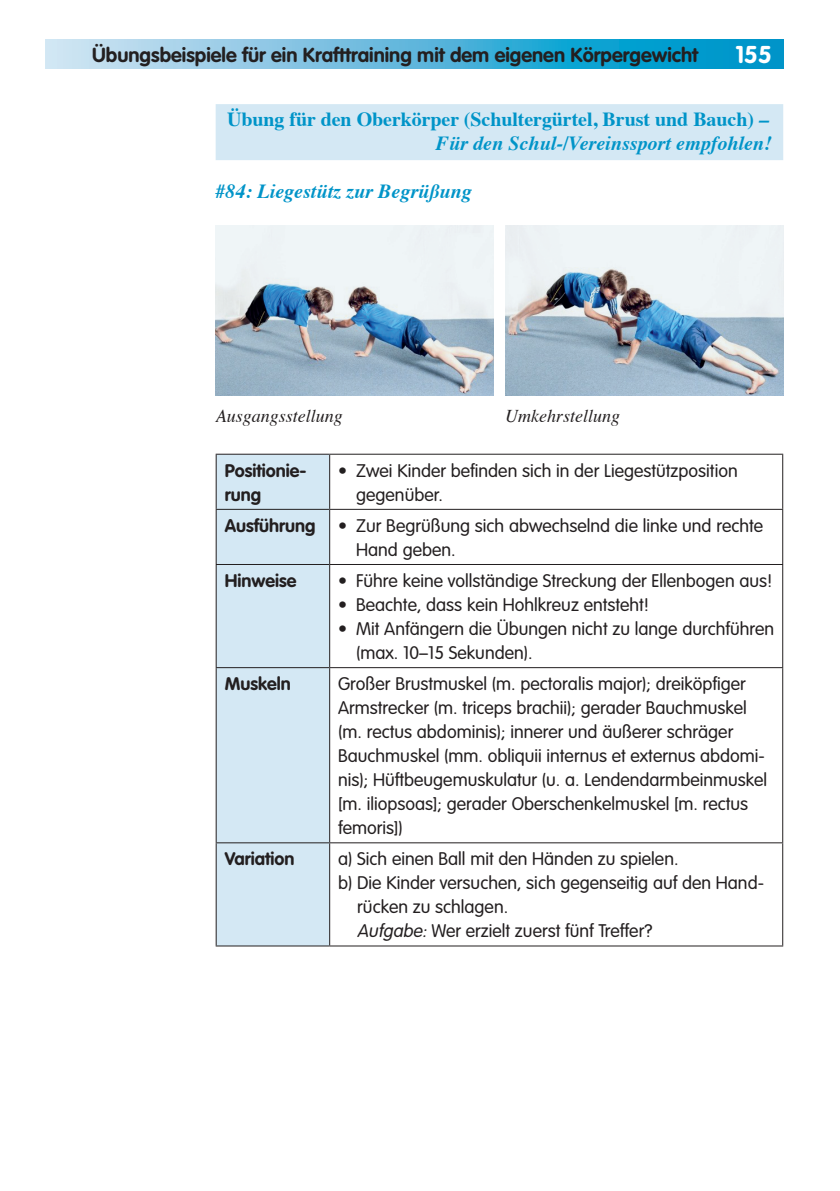
<style>
.page{position:relative;width:840px;height:1191px;background:#fff}
.page>*{position:absolute;margin:0;border:0;box-sizing:border-box;transform-origin:0 0}
.t1{font:700 24px "VAG Rounded";color:#fff}
.t2{font:700 20px/24px "Times";letter-spacing:-.005em;color:#0094c8;text-align:right}
.t3{font:700 20px "VAG Rounded";color:#231f20}
.t4{font:italic 700 20px "Times";color:#0094c8}
.t5{font:300 18px/24px "VAG Rounded";color:#231f20}
.t6{font:700 18px/24px "VAG Rounded";color:#231f20}
.t7{font:italic 18px "Times";color:#231f20}
.s1{font-style:italic}
</style>
<div class="page">
<svg style="left:45px;top:40px;width:737px;height:28px;background:#59b8dc"></svg>
<div style="left:215px;top:104px;width:567px;height:56px;background:#d4e8f4"></div>
<img style="left:215px;top:225px;width:278px;height:171px">
<img style="left:505px;top:225px;width:277px;height:171px">
<div style="left:216px;top:455px;width:113px;height:490px;background:#d4e8f4"></div>
<hr style="left:215px;top:509px;width:114px;height:1px;background:#231f20">
<hr style="left:329px;top:509px;width:453px;height:1px;background:#231f20">
<hr style="left:215px;top:564px;width:114px;height:1px;background:#231f20">
<hr style="left:329px;top:564px;width:453px;height:1px;background:#231f20">
<hr style="left:215px;top:667px;width:114px;height:1px;background:#231f20">
<hr style="left:329px;top:667px;width:453px;height:1px;background:#231f20">
<hr style="left:329px;top:842px;width:453px;height:1px;background:#231f20">
<hr style="left:329px;top:945px;width:453px;height:1px;background:#231f20">
<hr style="left:329px;top:454px;width:453px;height:1px;background:#231f20">
<hr style="left:781px;top:455px;width:1px;height:54px;background:#231f20">
<hr style="left:781px;top:510px;width:1px;height:54px;background:#231f20">
<hr style="left:781px;top:565px;width:1px;height:102px;background:#231f20">
<hr style="left:781px;top:668px;width:1px;height:174px;background:#231f20">
<hr style="left:781px;top:843px;width:1px;height:102px;background:#231f20">
<hr style="left:215px;top:454px;width:114px;height:1px;background:#231f20">
<hr style="left:215px;top:455px;width:1px;height:54px;background:#231f20">
<hr style="left:329px;top:455px;width:1px;height:54px;background:#231f20">
<hr style="left:215px;top:510px;width:1px;height:54px;background:#231f20">
<hr style="left:329px;top:510px;width:1px;height:54px;background:#231f20">
<hr style="left:215px;top:565px;width:1px;height:102px;background:#231f20">
<hr style="left:329px;top:565px;width:1px;height:102px;background:#231f20">
<hr style="left:215px;top:668px;width:1px;height:174px;background:#231f20">
<hr style="left:329px;top:668px;width:1px;height:174px;background:#231f20">
<hr style="left:215px;top:842px;width:114px;height:1px;background:#231f20">
<hr style="left:215px;top:843px;width:1px;height:102px;background:#231f20">
<hr style="left:329px;top:843px;width:1px;height:102px;background:#231f20">
<hr style="left:215px;top:945px;width:114px;height:1px;background:#231f20">
<p class="t3" style="left:92px;top:43px;width:607px">Übungsbeispiele für ein Krafttraining mit dem eigenen Körpergewicht</p>
<p class="t1" style="left:735px;top:40px;width:38px">155</p>
<p class="t2" style="left:227px;top:105px;width:546px">Übung für den Oberkörper (Schultergürtel, Brust und Bauch) <span class="s1">–<br>Für den Schul-/Vereinssport empfohlen!</span></p>
<p class="t4" style="left:215px;top:172px;width:257px">#84: Liegestütz zur Begrüßung</p>
<p class="t7" style="left:215px;top:400px;width:129px">Ausgangsstellung</p>
<p class="t7" style="left:505px;top:400px;width:116px">Umkehrstellung</p>
<p class="t6" style="left:224px;top:458px;width:83px">Positionie&shy;rung</p>
<p class="t5" style="left:356px;top:458px;width:383px;text-indent:-18px">• Zwei Kinder befinden sich in der Liegestützposition gegenüber.</p>
<p class="t6" style="left:224px;top:513px;width:92px">Ausführung</p>
<p class="t5" style="left:356px;top:513px;width:408px;text-indent:-18px">• Zur Begrüßung sich abwechselnd die linke und rechte<br>Hand geben.</p>
<p class="t6" style="left:224px;top:568px;width:73px">Hinweise</p>
<p class="t5" style="left:338px;top:569px;width:435px">• Führe keine vollständige Streckung der Ellenbogen aus!</p>
<p class="t5" style="left:338px;top:593px;width:312px">• Beachte, dass kein Hohlkreuz entsteht!</p>
<p class="t5" style="left:356px;top:617px;width:419px;text-indent:-18px">• Mit Anfängern die Übungen nicht zu lange durchführen (max. 10–15 Sekunden).</p>
<p class="t6" style="left:224px;top:671px;width:68px">Muskeln</p>
<p class="t5" style="left:338px;top:672px;width:430px">Großer Brustmuskel (m. pectoralis major); dreiköpfiger Armstrecker (m. triceps brachii); gerader Bauchmuskel (m. rectus abdominis); innerer und äußerer schräger Bauchmuskel (mm. obliquii internus et externus abdomi&shy;nis); Hüftbeugemuskulatur (u. a. Lendendarmbeinmuskel [m. iliopsoas]; gerader Oberschenkelmuskel [m. rectus femoris])</p>
<p class="t6" style="left:224px;top:847px;width:71px">Variation</p>
<p class="t5" style="left:338px;top:847px;width:341px">a) Sich einen Ball mit den Händen zu spielen.</p>
<p class="t5" style="left:338px;top:871px;width:427px">b) Die Kinder versuchen, sich gegenseitig auf den Hand-</p>
<p class="t5" style="left:357px;top:895px;width:152px">rücken zu schlagen.</p>
<p class="t5" style="left:357px;top:919px;width:296px"><span class="s1">Aufgabe:</span> Wer erzielt zuerst fünf Treffer?</p>
</div>
